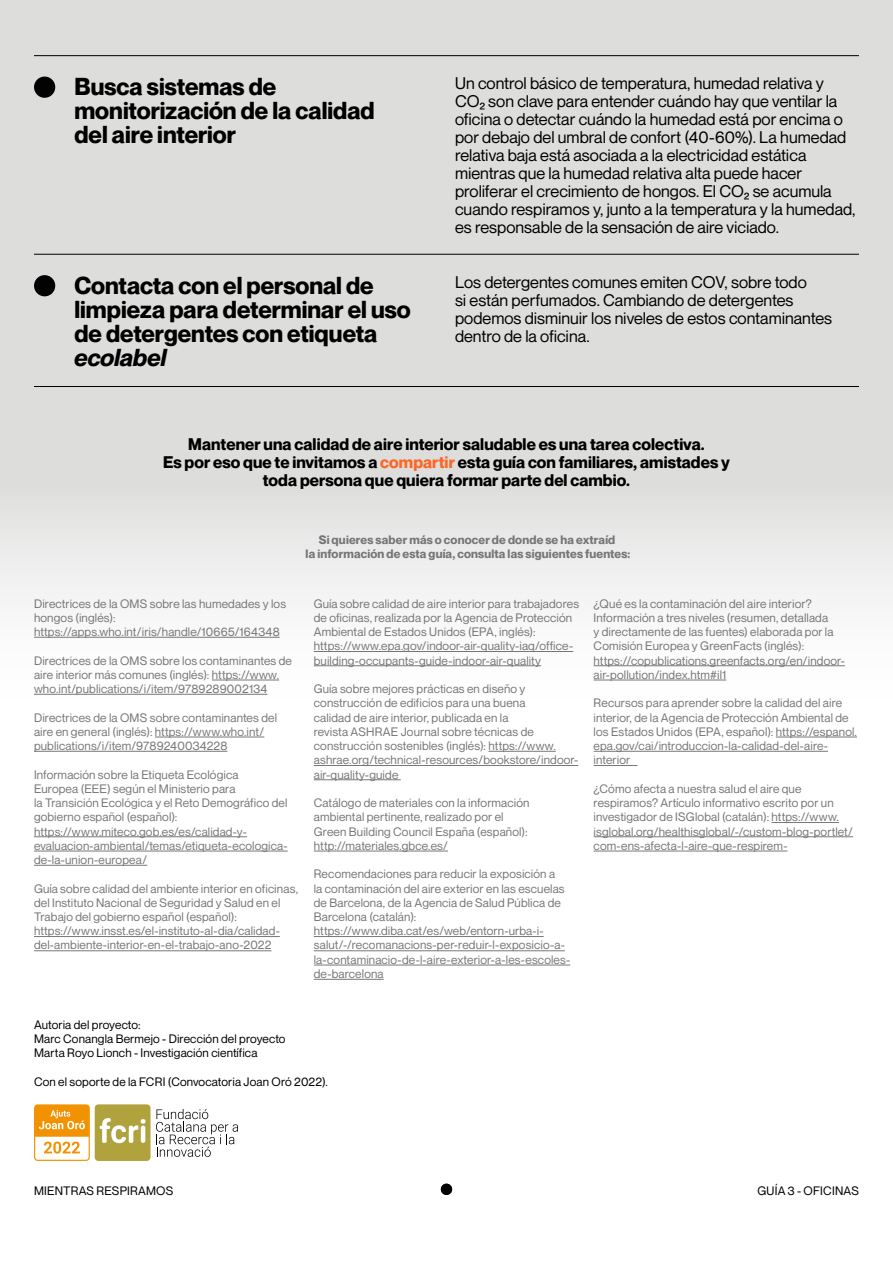
<style>
.page{position:relative;width:893px;height:1263px;background:#dddddc}
.page>*{position:absolute;margin:0;border:0;box-sizing:border-box;transform-origin:0 0}
.t1{font:700 24px/24px "Neue Montreal";color:#000}
.t2{font:italic 700 24px "Neue Montreal";letter-spacing:.005em;color:#000}
.t3{font:16.5px/18px "Neue Montreal";color:#000}
.t4{font:700 16.5px/18px "Neue Montreal";letter-spacing:.005em;color:#000;text-align:center}
.t5{font:12px/14.2px "Neue Montreal";letter-spacing:.01em;color:#777}
.t6{font:12px/14.2px "Neue Montreal";letter-spacing:.015em;color:#000}
.t7{font:700 12px/14.2px "Neue Montreal";letter-spacing:.015em;color:#777;text-align:center}
.s1{font-family:"N Haas Grotesk DS Pro 55 Rg"}
.s2{color:#ff6523}
</style>
<div class="page">
<div style="left:34px;top:77px;width:21px;height:21px;background:#020203;border-radius:50%"></div>
<div style="left:34px;top:275px;width:21px;height:21px;background:#020203;border-radius:50%"></div>
<hr style="left:34px;top:55px;width:825px;height:1px;background:#000">
<hr style="left:34px;top:254px;width:825px;height:1px;background:#000">
<hr style="left:34px;top:386px;width:825px;height:1px;background:#000">
<div style="left:0;top:486px;width:893px;height:233px;background:linear-gradient(to bottom,#e1e1e0,#fff)"></div>
<div style="left:0;top:701px;width:893px;height:562px;background:#fff"></div>
<hr style="left:34px;top:637px;width:246px;height:1px;background:#777">
<hr style="left:212px;top:680px;width:67px;height:1px;background:#777">
<hr style="left:34px;top:694px;width:233px;height:1px;background:#777">
<hr style="left:155px;top:737px;width:109px;height:1px;background:#777">
<hr style="left:34px;top:751px;width:193px;height:1px;background:#777">
<hr style="left:34px;top:836px;width:213px;height:1px;background:#777">
<hr style="left:34px;top:851px;width:254px;height:1px;background:#777">
<hr style="left:34px;top:865px;width:113px;height:1px;background:#777">
<hr style="left:34px;top:936px;width:246px;height:1px;background:#777">
<hr style="left:34px;top:950px;width:237px;height:1px;background:#777">
<hr style="left:314px;top:651px;width:259px;height:1px;background:#777">
<hr style="left:314px;top:665px;width:227px;height:1px;background:#777">
<hr style="left:488px;top:751px;width:68px;height:1px;background:#777">
<hr style="left:314px;top:765px;width:264px;height:1px;background:#777">
<hr style="left:314px;top:779px;width:87px;height:1px;background:#777">
<hr style="left:314px;top:851px;width:134px;height:1px;background:#777">
<hr style="left:314px;top:936px;width:230px;height:1px;background:#777">
<hr style="left:314px;top:950px;width:251px;height:1px;background:#777">
<hr style="left:314px;top:965px;width:256px;height:1px;background:#777">
<hr style="left:314px;top:979px;width:70px;height:1px;background:#777">
<hr style="left:594px;top:665px;width:251px;height:1px;background:#777">
<hr style="left:594px;top:680px;width:132px;height:1px;background:#777">
<hr style="left:776px;top:737px;width:81px;height:1px;background:#777">
<hr style="left:594px;top:751px;width:234px;height:1px;background:#777">
<hr style="left:594px;top:765px;width:43px;height:1px;background:#777">
<hr style="left:771px;top:822px;width:68px;height:1px;background:#777">
<hr style="left:594px;top:836px;width:259px;height:1px;background:#777">
<hr style="left:594px;top:851px;width:193px;height:1px;background:#777">
<div style="left:441px;top:1184px;width:11px;height:11px;background:#020203;border-radius:50%"></div>
<div style="left:95px;top:1104px;width:56px;height:57px;background:#b0a23d;border-radius:4px"></div>
<svg style="left:100px;top:1118px;width:46px;height:25px"></svg>
<svg style="left:34px;top:1104px;width:56px;height:57px"></svg>
<svg style="left:156px;top:1109px;width:82px;height:48px"></svg>
<h1 class="t1" style="left:74px;top:75px;width:302px">Busca sistemas de monitorización de la calidad del aire interior</h1>
<h1 class="t1" style="left:74px;top:273px;width:338px">Contacta con el personal de limpieza para determinar el uso de detergentes con etiqueta</h1>
<h1 class="t2" style="left:74px;top:342px;width:94px">ecolabel</h1>
<p class="t3" style="left:455px;top:75px;width:402px">Un control básico de temperatura, humedad relativa y CO<span class="s1">₂</span> son clave para entender cuándo hay que ventilar la oficina o detectar cuándo la humedad está por encima o por debajo del umbral de confort (40-60%). La humedad relativa baja está asociada a la electricidad estática mientras que la humedad relativa alta puede hacer proliferar el crecimiento de hongos. El CO<span class="s1">₂</span> se acumula cuando respiramos y, junto a la temperatura y la humedad, es responsable de la sensación de aire viciado.</p>
<h2 class="t3" style="left:455px;top:273px;width:379px">Los detergentes comunes emiten COV, sobre todo<br>si están perfumados. Cambiando de detergentes podemos disminuir los niveles de estos contaminantes dentro de la oficina.</h2>
<h2 class="t4" style="left:163px;top:435px;width:568px">Mantener una calidad de aire interior saludable es una tarea colectiva.<br>Es por eso que te invitamos a <span class="s2">compartir</span> esta guía con familiares, amistades y toda persona que quiera formar parte del cambio.</h2>
<p class="t7" style="left:306px;top:532px;width:326px">Si quieres saber más o conocer de donde se ha extraíd<br>la información de esta guía, consulta las siguientes fuentes:</p>
<p class="t5" style="left:34px;top:596px;width:254px">Directrices de la OMS sobre las humedades y los hongos (inglés): https://apps.who.int/iris/handle/10665/164348</p>
<p class="t5" style="left:34px;top:653px;width:259px">Directrices de la OMS sobre los contaminantes de aire interior más comunes (inglés): https://www. who.int/publications/i/item/9789289002134</p>
<p class="t5" style="left:34px;top:710px;width:245px">Directrices de la OMS sobre contaminantes del aire en general (inglés): https://www.who.int/ publications/i/item/9789240034228</p>
<p class="t5" style="left:34px;top:767px;width:255px">Información sobre la Etiqueta Ecológica<br>Europea (EEE) según el Ministerio para<br>la Transición Ecológica y el Reto Demográfico del gobierno español (español): https://www.miteco.gob.es/es/calidad-y&shy;evaluacion-ambiental/temas/etiqueta-ecologica&shy;de-la-union-europea/</p>
<p class="t5" style="left:34px;top:881px;width:266px">Guía sobre calidad del ambiente interior en oficinas, del Instituto Nacional de Seguridad y Salud en el Trabajo del gobierno español (español): https://www.insst.es/el-instituto-al-dia/calidad&shy;del-ambiente-interior-en-el-trabajo-ano-2022</p>
<p class="t5" style="left:314px;top:596px;width:267px">Guía sobre calidad de aire interior para trabajadores de oficinas, realizada por la Agencia de Protección Ambiental de Estados Unidos (EPA, inglés): https://www.epa.gov/indoor-air-quality-iaq/office&shy;building-occupants-guide-indoor-air-quality</p>
<p class="t5" style="left:314px;top:682px;width:266px">Guía sobre mejores prácticas en diseño y construcción de edificios para una buena<br>calidad de aire interior, publicada en la<br>revista ASHRAE Journal sobre técnicas de construcción sostenibles (inglés): https://www. ashrae.org/technical-resources/bookstore/indoor&shy;air-quality-guide</p>
<p class="t5" style="left:314px;top:796px;width:217px">Catálogo de materiales con la información ambiental pertinente, realizado por el Green Building Council España (español): http://materiales.gbce.es/</p>
<p class="t5" style="left:314px;top:867px;width:258px">Recomendaciones para reducir la exposición a<br>la contaminación del aire exterior en las escuelas de Barcelona, de la Agencia de Salud Pública de Barcelona (catalán): https://www.diba.cat/es/web/entorn-urba-i&shy;salut/-/recomanacions-per-reduir-l-exposicio-a&shy;la-contaminacio-de-l-aire-exterior-a-les-escoles&shy;de-barcelona</p>
<p class="t5" style="left:594px;top:596px;width:253px">¿Qué es la contaminación del aire interior?<br>Información a tres niveles (resumen, detallada<br>y directamente de las fuentes) elaborada por la Comisión Europea y GreenFacts (inglés): https://copublications.greenfacts.org/en/indoor&shy;air-pollution/index.htm#il1</p>
<p class="t5" style="left:594px;top:696px;width:265px">Recursos para aprender sobre la calidad del aire interior, de la Agencia de Protección Ambiental de los Estados Unidos (EPA, español): https://espanol. epa.gov/cai/introduccion-la-calidad-del-aire&shy;interior</p>
<p class="t5" style="left:594px;top:781px;width:261px">¿Cómo afecta a nuestra salud el aire que respiramos? Artículo informativo escrito por un investigador de ISGlobal (catalán): https://www. isglobal.org/healthisglobal/-/custom-blog-portlet/ com-ens-afecta-l-aire-que-respirem-</p>
<p class="t6" style="left:34px;top:1018px;width:253px">Autoria del proyecto:<br>Marc Conangla Bermejo - Dirección del proyecto<br>Marta Royo Lionch - Investigación científica</p>
<p class="t6" style="left:34px;top:1075px;width:295px">Con el soporte de la FCRI (Convocatoria Joan Oró 2022).</p>
<p class="t6" style="left:34px;top:1183px;width:141px">MIENTRAS RESPIRAMOS</p>
<p class="t6" style="left:757px;top:1183px;width:103px">GUÍA 3 - OFICINAS</p>
</div>
